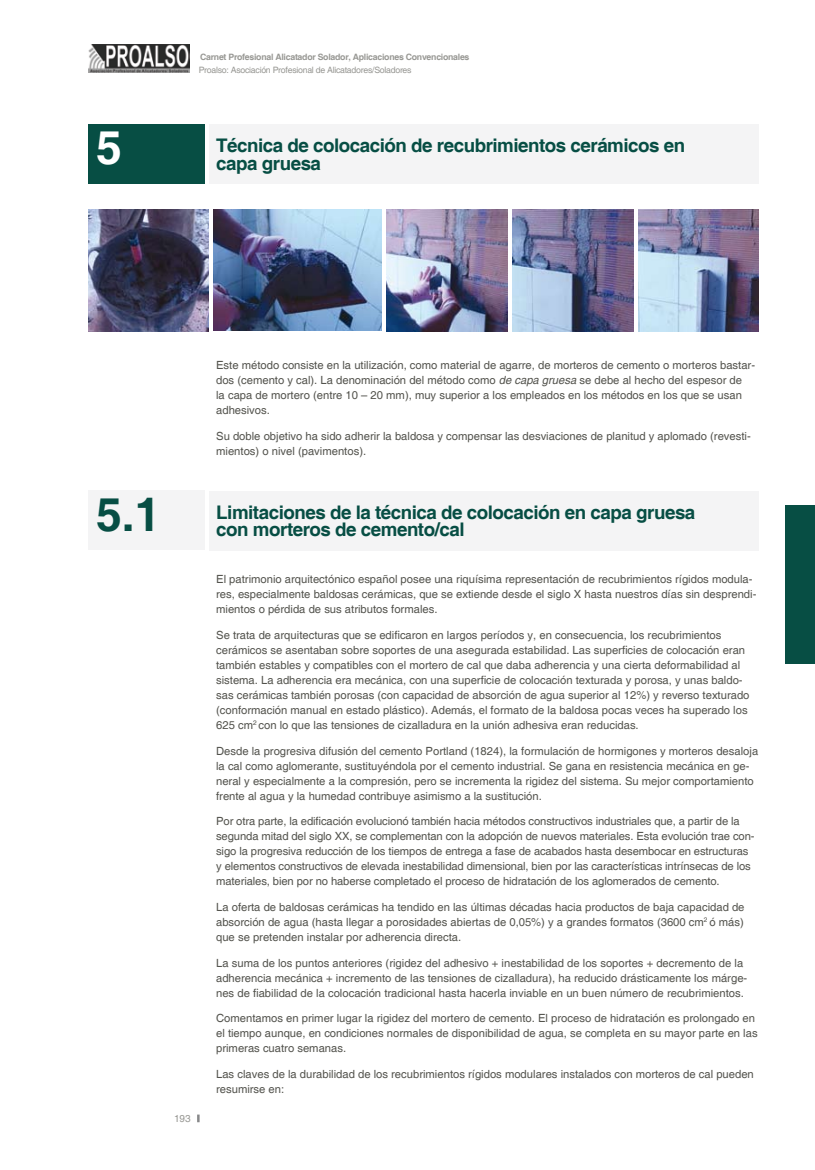
<style>
.page{position:relative;width:815px;height:1170px;background:#fff}
.page>*{position:absolute;margin:0;border:0;box-sizing:border-box;transform-origin:0 0}
.t1{font:700 46.25px "Helvetica";color:#074e44}
.t2{font:700 46.25px "Helvetica";color:#fff}
.t3{font:700 18.75px/17.5px "Helvetica";letter-spacing:-.025em;color:#074e44}
.t4{font:11.25px/15px "Helvetica";color:#53534d}
.t5{font:10px "Helvetica";color:#989894}
.t6{font:700 8.75px "Helvetica";letter-spacing:-.03em;color:#989894}
.t7{font:8.75px "Helvetica";letter-spacing:-.03em;color:#989894}
.s1{font-style:italic}
</style>
<div class="page">
<svg style="left:197px;top:1114px;width:3px;height:8px"></svg>
<img style="left:89px;top:45px;width:101px;height:28px">
<div style="left:209px;top:124px;width:549px;height:60px;background:#f4f4f5"></div>
<div style="left:89px;top:124px;width:116px;height:59px;background:#074e44"></div>
<div style="left:209px;top:490px;width:549px;height:60px;background:#f4f4f5"></div>
<div style="left:89px;top:491px;width:116px;height:59px;background:#f4f4f5"></div>
<img style="left:638px;top:210px;width:120px;height:121px">
<img style="left:89px;top:210px;width:119px;height:121px">
<img style="left:213px;top:210px;width:168px;height:121px">
<img style="left:386px;top:210px;width:122px;height:121px">
<img style="left:513px;top:209px;width:121px;height:122px">
<div style="left:785px;top:506px;width:30px;height:158px;background:#074e44"></div>
<h1 class="t2" style="left:96px;top:120px;width:27px">5</h1>
<p class="t6" style="left:200px;top:52px;width:271px">Carnet Profesional Alicatador Solador, Aplicaciones Convencionales</p>
<p class="t7" style="left:199px;top:65px;width:214px">Proalso: Asociación Profesional de Alicatadores/Soladores</p>
<h2 class="t3" style="left:216px;top:138px;width:470px">Técnica de colocación de recubrimientos cerámicos en capa gruesa</h2>
<h1 class="t1" style="left:96px;top:486px;width:66px">5.1</h1>
<p class="t5" style="left:174px;top:1112px;width:18px">193</p>
<p class="t4" style="left:216px;top:358px;width:541px">Este método consiste en la utilización, como material de agarre, de morteros de cemento o morteros bastar&shy;dos (cemento y cal). La denominación del método como <span class="s1">de capa gruesa</span> se debe al hecho del espesor de<br>la capa de mortero (entre 10 – 20 mm), muy superior a los empleados en los métodos en los que se usan adhesivos.</p>
<p class="t4" style="left:216px;top:429px;width:536px">Su doble objetivo ha sido adherir la baldosa y compensar las desviaciones de planitud y aplomado (revesti&shy;mientos) o nivel (pavimentos).</p>
<h2 class="t3" style="left:216px;top:504px;width:481px">Limitaciones de la técnica de colocación en capa gruesa con morteros de cemento/cal</h2>
<p class="t4" style="left:216px;top:572px;width:542px">El patrimonio arquitectónico español posee una riquísima representación de recubrimientos rígidos modula&shy;res, especialmente baldosas cerámicas, que se extiende desde el siglo X hasta nuestros días sin desprendi&shy;mientos o pérdida de sus atributos formales.</p>
<p class="t4" style="left:216px;top:627px;width:535px">Se trata de arquitecturas que se edificaron en largos períodos y, en consecuencia, los recubrimientos cerámicos se asentaban sobre soportes de una asegurada estabilidad. Las superficies de colocación eran también estables y compatibles con el mortero de cal que daba adherencia y una cierta deformabilidad al sistema. La adherencia era mecánica, con una superficie de colocación texturada y porosa, y unas baldo&shy;sas cerámicas también porosas (con capacidad de absorción de agua superior al 12%) y reverso texturado (conformación manual en estado plástico). Además, el formato de la baldosa pocas veces ha superado los 625 cm<sup>2</sup> con lo que las tensiones de cizalladura en la unión adhesiva eran reducidas.</p>
<p class="t4" style="left:216px;top:743px;width:544px">Desde la progresiva difusión del cemento Portland (1824), la formulación de hormigones y morteros desaloja la cal como aglomerante, sustituyéndola por el cemento industrial. Se gana en resistencia mecánica en ge&shy;neral y especialmente a la compresión, pero se incrementa la rigidez del sistema. Su mejor comportamiento frente al agua y la humedad contribuye asimismo a la sustitución.</p>
<p class="t4" style="left:216px;top:814px;width:540px">Por otra parte, la edificación evolucionó también hacia métodos constructivos industriales que, a partir de la segunda mitad del siglo XX, se complementan con la adopción de nuevos materiales. Esta evolución trae con&shy;sigo la progresiva reducción de los tiempos de entrega a fase de acabados hasta desembocar en estructuras y elementos constructivos de elevada inestabilidad dimensional, bien por las características intrínsecas de los materiales, bien por no haberse completado el proceso de hidratación de los aglomerados de cemento.</p>
<p class="t4" style="left:216px;top:899px;width:530px;text-align:justify">La oferta de baldosas cerámicas ha tendido en las últimas décadas hacia productos de baja capacidad de absorción de agua (hasta llegar a porosidades abiertas de 0,05%) y a grandes formatos (3600 cm<sup>2</sup> ó más) que se pretenden instalar por adherencia directa.</p>
<p class="t4" style="left:216px;top:955px;width:533px">La suma de los puntos anteriores (rigidez del adhesivo + inestabilidad de los soportes + decremento de la adherencia mecánica + incremento de las tensiones de cizalladura), ha reducido drásticamente los márge&shy;nes de fiabilidad de la colocación tradicional hasta hacerla inviable en un buen número de recubrimientos.</p>
<p class="t4" style="left:216px;top:1011px;width:543px">Comentamos en primer lugar la rigidez del mortero de cemento. El proceso de hidratación es prolongado en el tiempo aunque, en condiciones normales de disponibilidad de agua, se completa en su mayor parte en las primeras cuatro semanas.</p>
<p class="t4" style="left:216px;top:1066px;width:539px">Las claves de la durabilidad de los recubrimientos rígidos modulares instalados con morteros de cal pueden resumirse en:</p>
</div>
